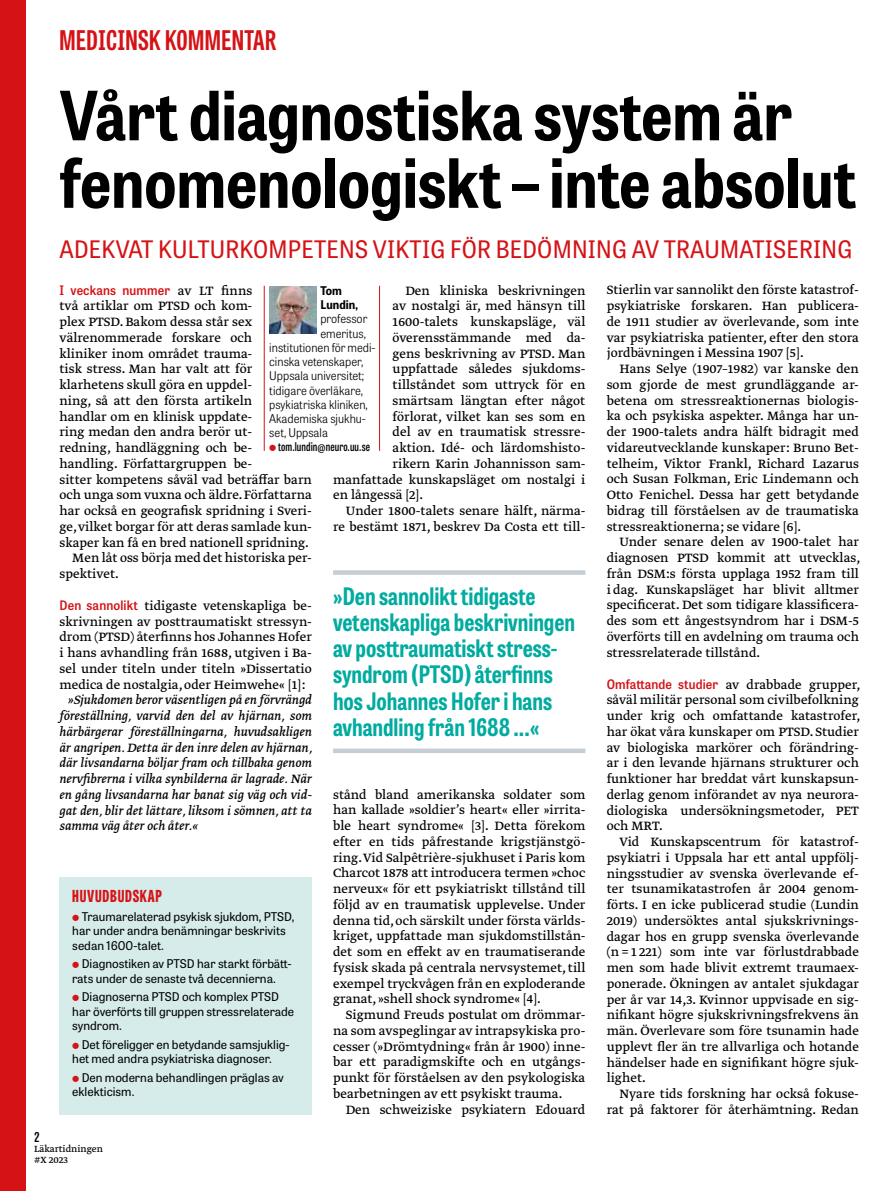
<style>
.page{position:relative;width:893px;height:1191px;background:#fff}
.page>*{position:absolute;margin:0;border:0;box-sizing:border-box;transform-origin:0 0}
.t1{font:700 semi-condensed 67.5px/67.5px "Tablet Gothic";color:#000}
.t2{font:700 27px "Tablet Gothic Compressed";letter-spacing:.02em;color:#d51317}
.t3{font:700 24px/26.2px "Tablet Gothic Condensed";color:#00aba0}
.t4{font:24px "Tablet Gothic Narrow";letter-spacing:.01em;color:#d51317}
.t5{font:800 16.5px "Tablet Gothic Compressed";letter-spacing:.045em;color:#d51317}
.t6{font:14.25px/15.8px "Greta Text Pro Regular Min";color:#000;text-align:justify}
.t7{font:italic 14.25px/15.8px "Greta Text Pro";color:#000;text-align:justify}
.t8{font:600 13.5px "Tablet Gothic Condensed";color:#000}
.t9{font:600 13.05px "Tablet Gothic Narrow";letter-spacing:.01em;color:#d51317}
.t10{font:12px/14.4px "Tablet Gothic";color:#000}
.t11{font:300 12px "Tablet Gothic Narrow";color:#000}
.t12{font:600 12px "Tablet Gothic Compressed";letter-spacing:.01em;color:#000}
.t13{font:700 12px/14.2px "Tablet Gothic Narrow";letter-spacing:.005em;color:#000}
.t14{font:10.5px/10.5px "Greta Text Pro";color:#000}
.s1{font-family:"Tablet Gothic Narrow";font-weight:600;font-size:13.05px;color:#d51317}
.s2{font-family:"Greta Text Pro Regular Min";font-weight:400;font-size:14.25px;color:#000}
</style>
<div class="page">
<div style="left:0;top:0;width:26px;height:1191px;background:#d51317"></div>
<div style="left:60px;top:877px;width:252px;height:237px;background:#d5eceb"></div>
<div style="left:333px;top:570px;width:252px;height:5px;background:#c4ced4"></div>
<div style="left:333px;top:748px;width:252px;height:5px;background:#c4ced4"></div>
<hr style="left:264px;top:286px;width:1px;height:165px;background:#d51317">
<hr style="left:379px;top:286px;width:1px;height:165px;background:#d51317">
<img style="left:269px;top:286px;width:47px;height:47px">
<h2 class="t2" style="left:60px;top:22px;width:218px">MEDICINSK KOMMENTAR</h2>
<h1 class="t1" style="left:60px;top:79px;width:798px">Vårt diagnostiska system är fenomenologiskt – inte absolut</h1>
<h3 class="t4" style="left:60px;top:233px;width:794px">ADEKVAT KULTURKOMPETENS VIKTIG FÖR BEDÖMNING AV TRAUMATISERING</h3>
<p class="t13" style="left:320px;top:283px;width:40px">Tom<br>Lundin,</p>
<p class="t11" style="left:320px;top:311px;width:49px">professor</p>
<p class="t11" style="left:320px;top:325px;width:47px">emeritus,</p>
<p class="t11" style="left:269px;top:339px;width:108px">institutionen för medi-</p>
<p class="t11" style="left:269px;top:353px;width:95px">cinska vetenskaper,</p>
<p class="t11" style="left:269px;top:368px;width:96px">Uppsala universitet;</p>
<p class="t11" style="left:269px;top:382px;width:95px">tidigare överläkare,</p>
<p class="t11" style="left:269px;top:396px;width:100px">psykiatriska kliniken,</p>
<p class="t11" style="left:269px;top:410px;width:98px">Akademiska sjukhu-</p>
<p class="t11" style="left:269px;top:425px;width:60px">set, Uppsala</p>
<p class="t12" style="left:278px;top:438px;width:93px">tom.lundin@neuro.uu.se</p>
<p class="t6" style="left:607px;top:283px;width:254px">Stierlin var sannolikt den förste katastrof&shy;psykiatriske forskaren. Han publicera&shy;de 1911 studier av överlevande, som inte var psykiatriska patienter, efter den stora jordbävningen i Messina 1907 [5].</p>
<p class="t6" style="left:607px;top:361px;width:254px;text-indent:13px">Hans Selye (1907–1982) var kanske den som gjorde de mest grundläggande ar&shy;betena om stressreaktionernas biologis&shy;ka och psykiska aspekter. Många har un&shy;der 1900-talets andra hälft bidragit med vidareutvecklande kunskaper: Bruno Bet&shy;telheim, Viktor Frankl, Richard Lazarus och Susan Folkman, Eric Lindemann och Otto Fenichel. Dessa har gett betydande bidrag till förståelsen av de traumatiska stressreaktionerna; se vidare [6].</p>
<p class="t6" style="left:607px;top:535px;width:255px;text-align:left;text-indent:13px">Under senare delen av 1900-talet har diagnosen PTSD kommit att utvecklas, från DSM:s första upplaga 1952 fram till i dag. Kunskapsläget har blivit alltmer specificerat. Det som tidigare klassificera&shy;des som ett ångestsyndrom har i DSM-5 överförts till en avdelning om trauma och stressrelaterade tillstånd.</p>
<p class="t6" style="left:607px;top:677px;width:255px"><span class="s1">Omfattande studier</span> av drabbade grupper, såväl militär personal som civilbefolkning under krig och omfattande katastrofer, har ökat våra kunskaper om PTSD. Studier av biologiska markörer och förändring&shy;ar i den levande hjärnans strukturer och funktioner har breddat vårt kunskapsun&shy;derlag genom införandet av nya neurora&shy;diologiska undersökningsmetoder, PET och MRT.</p>
<p class="t6" style="left:607px;top:834px;width:254px;text-indent:13px">Vid Kunskapscentrum för katastrof&shy;psykiatri i Uppsala har ett antal uppfölj&shy;ningsstudier av svenska överlevande ef&shy;ter tsunamikatastrofen år 2004 genom&shy;förts. I en icke publicerad studie (Lundin 2019) undersöktes antal sjukskrivnings&shy;dagar hos en grupp svenska överlevande (n = 1 221) som inte var förlustdrabbade men som hade blivit extremt traumaex&shy;ponerade. Ökningen av antalet sjukdagar per år var 14,3. Kvinnor uppvisade en sig&shy;nifikant högre sjukskrivningsfrekvens än män. Överlevare som före tsunamin hade upplevt fler än tre allvarliga och hotande händelser hade en signifikant högre sjuk&shy;lighet.</p>
<p class="t6" style="left:607px;top:1086px;width:254px;text-align:right">Nyare tids forskning har också fokuse&shy;rat på faktorer för återhämtning. Redan</p>
<p class="t9" style="left:60px;top:281px;width:194px">I veckans nummer <span class="s2">av LT finns</span></p>
<p class="t6" style="left:60px;top:299px;width:194px">två artiklar om PTSD och kom-</p>
<p class="t6" style="left:60px;top:314px;width:194px">plex PTSD. Bakom dessa står sex</p>
<p class="t6" style="left:60px;top:330px;width:194px">välrenommerade forskare och</p>
<p class="t6" style="left:60px;top:346px;width:194px">kliniker inom området trauma-</p>
<p class="t6" style="left:60px;top:362px;width:194px">tisk stress. Man har valt att för</p>
<p class="t6" style="left:60px;top:377px;width:194px">klarhetens skull göra en uppdel-</p>
<p class="t6" style="left:60px;top:393px;width:194px">ning, så att den första artikeln</p>
<p class="t6" style="left:60px;top:409px;width:194px">handlar om en klinisk uppdate-</p>
<p class="t6" style="left:60px;top:425px;width:194px">ring medan den andra berör ut-</p>
<p class="t6" style="left:60px;top:440px;width:194px">redning, handläggning och be-</p>
<p class="t6" style="left:60px;top:456px;width:194px">handling. Författargruppen be-</p>
<p class="t6" style="left:60px;top:472px;width:254px">sitter kompetens såväl vad beträffar barn</p>
<p class="t6" style="left:60px;top:488px;width:254px">och unga som vuxna och äldre. Författarna</p>
<p class="t6" style="left:60px;top:503px;width:254px">har också en geografisk spridning i Sveri-</p>
<p class="t6" style="left:60px;top:519px;width:254px">ge, vilket borgar för att deras samlade kun-</p>
<p class="t6" style="left:60px;top:535px;width:251px">skaper kan få en bred nationell spridning.</p>
<p class="t6" style="left:72px;top:551px;width:241px">Men låt oss börja med det historiska per-</p>
<p class="t6" style="left:60px;top:566px;width:61px">spektivet.</p>
<p class="t6" style="left:60px;top:598px;width:254px"><span class="s1">Den sannolikt</span> tidigaste vetenskapliga be&shy;skrivningen av posttraumatiskt stressyn&shy;drom (PTSD) återfinns hos Johannes Hofer i hans avhandling från 1688, utgiven i Ba&shy;sel under titeln under titeln »Dissertatio medica de nostalgia, oder Heimwehe« [1]:</p>
<p class="t7" style="left:60px;top:692px;width:254px;text-indent:8px">»Sjukdomen beror väsentligen på en förvrängd föreställning, varvid den del av hjärnan, som härbärgerar föreställningarna, huvudsakligen är angripen. Detta är den inre delen av hjärnan, där livsandarna böljar fram och tillbaka genom nervfibrerna i vilka synbilderna är lagrade. När en gång livsandarna har banat sig väg och vid&shy;gat den, blir det lättare, liksom i sömnen, att ta samma väg åter och åter.«</p>
<p class="t6" style="left:405px;top:283px;width:181px">Den kliniska beskrivningen</p>
<p class="t6" style="left:393px;top:299px;width:194px">av nostalgi är, med hänsyn till</p>
<p class="t6" style="left:393px;top:314px;width:194px">1600-talets kunskapsläge, väl</p>
<p class="t6" style="left:393px;top:330px;width:194px">överensstämmande med da-</p>
<p class="t6" style="left:393px;top:346px;width:194px">gens beskrivning av PTSD. Man</p>
<p class="t6" style="left:393px;top:362px;width:194px">uppfattade således sjukdoms-</p>
<p class="t6" style="left:393px;top:377px;width:194px">tillståndet som uttryck för en</p>
<p class="t6" style="left:393px;top:393px;width:194px">smärtsam längtan efter något</p>
<p class="t6" style="left:393px;top:409px;width:194px">förlorat, vilket kan ses som en</p>
<p class="t6" style="left:393px;top:425px;width:194px">del av en traumatisk stressre-</p>
<p class="t6" style="left:393px;top:440px;width:194px">aktion. Idé- och lärdomshisto-</p>
<p class="t6" style="left:393px;top:456px;width:194px">rikern Karin Johannisson sam-</p>
<p class="t6" style="left:333px;top:472px;width:254px">manfattade kunskapsläget om nostalgi i</p>
<p class="t6" style="left:333px;top:488px;width:92px">en långessä [2].</p>
<p class="t6" style="left:346px;top:503px;width:241px">Under 1800-talets senare hälft, närma-</p>
<p class="t6" style="left:333px;top:519px;width:254px">re bestämt 1871, beskrev Da Costa ett till-</p>
<h3 class="t3" style="left:333px;top:582px;width:243px">»Den sannolikt tidigaste vetenskapliga beskrivningen av posttraumatiskt stress&shy;syndrom (PTSD) återfinns hos Johannes Hofer i hans avhandling från 1688 ...«</h3>
<p class="t6" style="left:333px;top:787px;width:254px">stånd bland amerikanska soldater som han kallade »soldier’s heart« eller »irrita&shy;ble heart syndrome« [3]. Detta förekom efter en tids påfrestande krigstjänstgö&shy;ring. Vid Salpêtrière-sjukhuset i Paris kom Charcot 1878 att introducera termen »choc nerveux« för ett psykiatriskt tillstånd till följd av en traumatisk upplevelse. Under denna tid, och särskilt under första världs&shy;kriget, uppfattade man sjukdomstillstån&shy;det som en effekt av en traumatiserande fysisk skada på centrala nervsystemet, till exempel tryckvågen från en exploderande granat, »shell shock syndrome« [4].</p>
<p class="t6" style="left:333px;top:1007px;width:254px;text-indent:13px">Sigmund Freuds postulat om drömmar&shy;na som avspeglingar av intrapsykiska pro&shy;cesser (»Drömtydning« från år 1900) inne&shy;bar ett paradigmskifte och en utgångs&shy;punkt för förståelsen av den psykologiska bearbetningen av ett psykiskt trauma.</p>
<p class="t6" style="left:346px;top:1102px;width:241px">Den schweiziske psykiatern Edouard</p>
<p class="t5" style="left:72px;top:884px;width:91px">HUVUDBUDSKAP</p>
<p class="t10" style="left:72px;top:909px;width:223px;text-indent:9px">Traumarelaterad psykisk sjukdom, PTSD, har under andra benämningar beskrivits sedan 1600-talet.</p>
<p class="t10" style="left:72px;top:956px;width:221px;text-indent:9px">Diagnostiken av PTSD har starkt förbätt&shy;rats under de senaste två decennierna.</p>
<p class="t10" style="left:72px;top:989px;width:223px;text-indent:9px">Diagnoserna PTSD och komplex PTSD har överförts till gruppen stressrelaterade syndrom.</p>
<p class="t10" style="left:72px;top:1036px;width:219px;text-indent:9px">Det föreligger en betydande samsjuklig&shy;het med andra psykiatriska diagnoser.</p>
<p class="t10" style="left:72px;top:1070px;width:213px;text-indent:9px">Den moderna behandlingen präglas av eklekticism.</p>
<p class="t8" style="left:34px;top:1127px;width:7px">2</p>
<p class="t14" style="left:34px;top:1144px;width:70px">Läkartidningen #X 2023</p>
</div>
